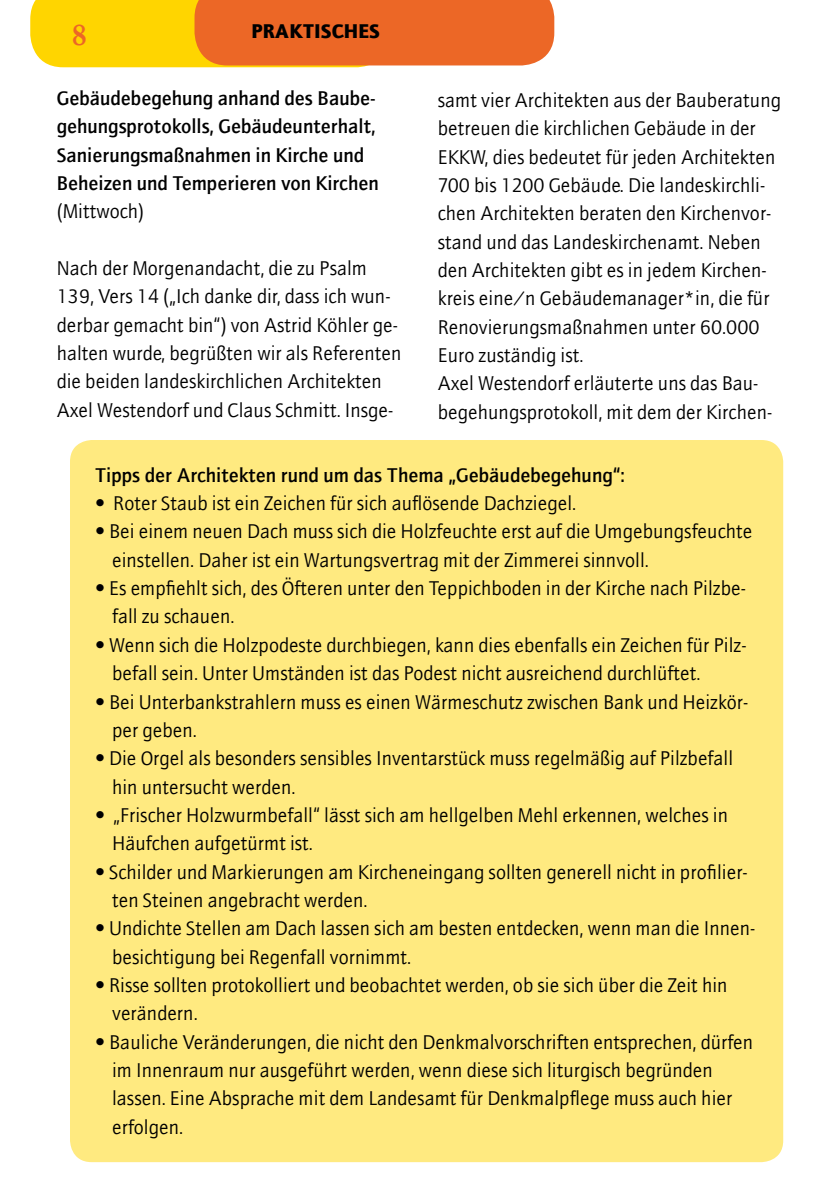
<style>
.page{position:relative;width:840px;height:1191px;background:#fff}
.page>*{position:absolute;margin:0;border:0;box-sizing:border-box;transform-origin:0 0}
.t1{font:700 32px "Garamond";color:#ec6726}
.t2{font:20px/28.4px "AT Quay Sans";color:#000}
.t3{font:500 20px/28.4px "AT Quay Sans";color:#000}
.t4{font:900 20px "AT Quay Sans";color:#000}
</style>
<div class="page">
<svg style="left:30px;top:0;width:524px;height:67px;background:#f28d1e"></svg>
<div style="left:70px;top:440px;width:712px;height:722px;background:#ffea80;border-radius:22px"></div>
<h1 class="t1" style="left:72px;top:13px;width:17px">8</h1>
<p class="t4" style="left:251px;top:19px;width:130px">PRAKTISCHES</p>
<p class="t3" style="left:57px;top:84px;width:323px">Gebäudebegehung anhand des Baube&shy;gehungsprotokolls, Gebäudeunterhalt, Sanierungsmaßnahmen in Kirche und Beheizen und Temperieren von Kirchen</p>
<p class="t2" style="left:57px;top:197px;width:89px">(Mittwoch)</p>
<p class="t2" style="left:57px;top:254px;width:346px">Nach der Morgenandacht, die zu Psalm 139, Vers 14 („Ich danke dir, dass ich wun&shy;derbar gemacht bin“) von Astrid Köhler ge&shy;halten wurde, begrüßten wir als Referenten die beiden landeskirchlichen Architekten Axel Westendorf und Claus Schmitt. Insge-</p>
<p class="t2" style="left:437px;top:86px;width:344px">samt vier Architekten aus der Bauberatung betreuen die kirchlichen Gebäude in der EKKW, dies bedeutet für jeden Architekten 700 bis 1200 Gebäude. Die landeskirchli&shy;chen Architekten beraten den Kirchenvor&shy;stand und das Landeskirchenamt. Neben den Architekten gibt es in jedem Kirchen&shy;kreis eine/n Gebäudemanager*in, die für Renovierungsmaßnahmen unter 60.000<br>Euro zuständig ist.<br>Axel Westendorf erläuterte uns das Bau&shy;begehungsprotokoll, mit dem der Kirchen-</p>
<p class="t3" style="left:95px;top:460px;width:531px">Tipps der Architekten rund um das Thema „Gebäudebegehung“:</p>
<p class="t2" style="left:95px;top:489px;width:482px">• Roter Staub ist ein Zeichen für sich auflösende Dachziegel.</p>
<p class="t2" style="left:112px;top:517px;width:641px;text-indent:-17px">• Bei einem neuen Dach muss sich die Holzfeuchte erst auf die Umgebungsfeuchte einstellen. Daher ist ein Wartungsvertrag mit der Zimmerei sinnvoll.</p>
<p class="t2" style="left:112px;top:574px;width:635px;text-indent:-17px">• Es empfiehlt sich, des Öfteren unter den Teppichboden in der Kirche nach Pilzbe&shy;fall zu schauen.</p>
<p class="t2" style="left:112px;top:630px;width:635px;text-indent:-17px">• Wenn sich die Holzpodeste durchbiegen, kann dies ebenfalls ein Zeichen für Pilz&shy;befall sein. Unter Umständen ist das Podest nicht ausreichend durchlüftet.</p>
<p class="t2" style="left:112px;top:687px;width:637px;text-indent:-17px">• Bei Unterbankstrahlern muss es einen Wärmeschutz zwischen Bank und Heizkör&shy;per geben.</p>
<p class="t2" style="left:112px;top:744px;width:622px;text-indent:-17px">• Die Orgel als besonders sensibles Inventarstück muss regelmäßig auf Pilzbefall hin untersucht werden.</p>
<p class="t2" style="left:112px;top:800px;width:617px;text-indent:-17px">• „Frischer Holzwurmbefall“ lässt sich am hellgelben Mehl erkennen, welches in<br>Häufchen aufgetürmt ist.</p>
<p class="t2" style="left:112px;top:857px;width:637px;text-indent:-17px">• Schilder und Markierungen am Kircheneingang sollten generell nicht in profilier&shy;ten Steinen angebracht werden.</p>
<p class="t2" style="left:112px;top:914px;width:644px;text-indent:-17px">• Undichte Stellen am Dach lassen sich am besten entdecken, wenn man die Innen&shy;besichtigung bei Regenfall vornimmt.</p>
<p class="t2" style="left:112px;top:971px;width:616px;text-indent:-17px">• Risse sollten protokolliert und beobachtet werden, ob sie sich über die Zeit hin verändern.</p>
<p class="t2" style="left:112px;top:1027px;width:642px;text-indent:-17px">• Bauliche Veränderungen, die nicht den Denkmalvorschriften entsprechen, dürfen im Innenraum nur ausgeführt werden, wenn diese sich liturgisch begründen lassen. Eine Absprache mit dem Landesamt für Denkmalpflege muss auch hier erfolgen.</p>
</div>
